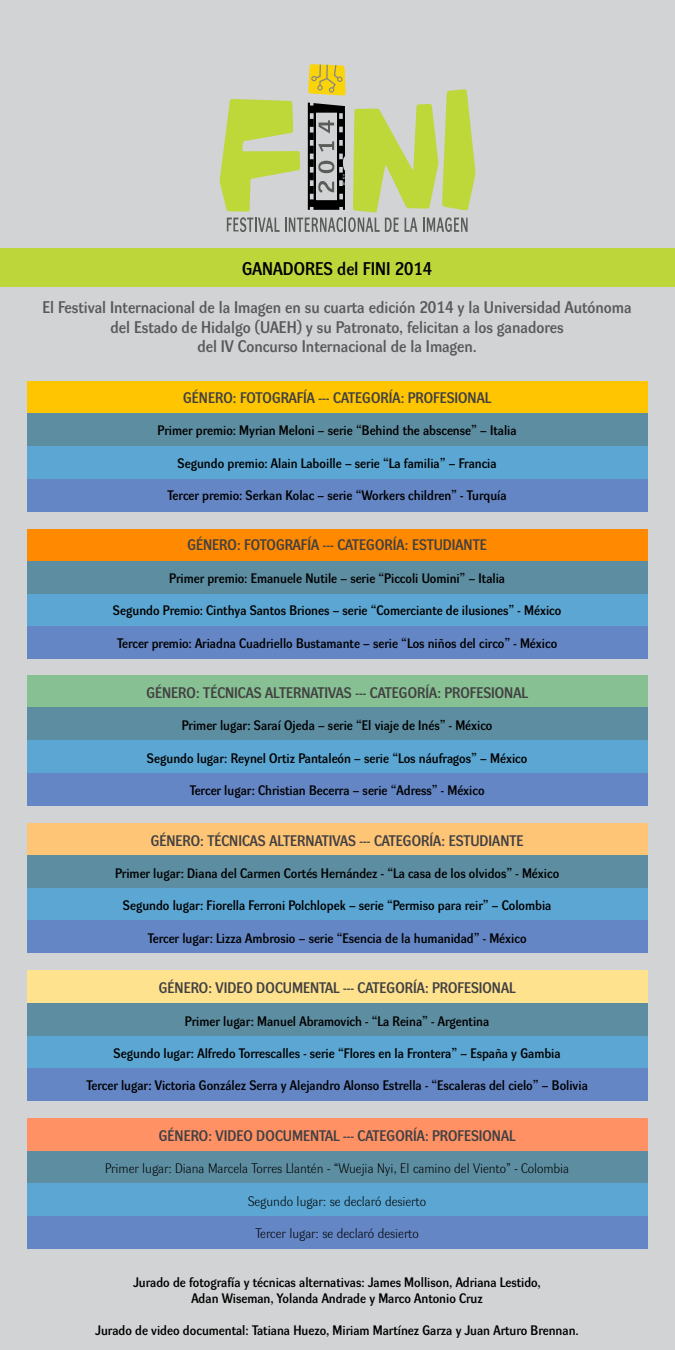
<style>
.page{position:relative;width:675px;height:1350px;background:#d1d3d4}
.page>*{position:absolute;margin:0;border:0;box-sizing:border-box;transform-origin:0 0}
.t1{font:600 18px "Dynamo D Cs";color:#000}
.t2{font:600 16.5px/19.8px "Dynamo L Cs";color:#58595b;text-align:center}
.t3{font:600 15px "Dynamo L Cs";color:#414042}
.t4{font:600 13.5px/16.2px "Dynamo L Cs";color:#000;text-align:center}
.t5{font:300 13.5px "Dynamo L Cs";color:#000}
</style>
<div class="page">
<div style="left:27px;top:381px;width:621px;height:33px;background:#ffc500"></div>
<div style="left:27px;top:529px;width:621px;height:32px;background:#ff8900"></div>
<div style="left:27px;top:675px;width:621px;height:33px;background:#87c093"></div>
<div style="left:27px;top:823px;width:621px;height:32px;background:#ffc576"></div>
<div style="left:27px;top:970px;width:621px;height:33px;background:#ffe28d"></div>
<div style="left:27px;top:1118px;width:621px;height:33px;background:#ff9165"></div>
<div style="left:0;top:248px;width:675px;height:38px;background:#bdd73a"></div>
<div style="left:27px;top:414px;width:621px;height:32px;background:#5c8da1"></div>
<div style="left:27px;top:561px;width:621px;height:33px;background:#5c8da1"></div>
<div style="left:27px;top:708px;width:621px;height:32px;background:#5c8da1"></div>
<div style="left:27px;top:855px;width:621px;height:33px;background:#5c8da1"></div>
<div style="left:27px;top:1003px;width:621px;height:33px;background:#5c8da1"></div>
<div style="left:27px;top:1151px;width:621px;height:33px;background:#5c8da1"></div>
<div style="left:27px;top:446px;width:621px;height:33px;background:#5ba6d2"></div>
<div style="left:27px;top:594px;width:621px;height:33px;background:#5ba6d2"></div>
<div style="left:27px;top:740px;width:621px;height:33px;background:#5ba6d2"></div>
<div style="left:27px;top:888px;width:621px;height:33px;background:#5ba6d2"></div>
<div style="left:27px;top:1036px;width:621px;height:32px;background:#5ba6d2"></div>
<div style="left:27px;top:1184px;width:621px;height:32px;background:#5ba6d2"></div>
<div style="left:27px;top:479px;width:621px;height:33px;background:#6486c4"></div>
<div style="left:27px;top:627px;width:621px;height:32px;background:#6486c4"></div>
<div style="left:27px;top:773px;width:621px;height:33px;background:#6486c4"></div>
<div style="left:27px;top:921px;width:621px;height:32px;background:#6486c4"></div>
<div style="left:27px;top:1068px;width:621px;height:33px;background:#6486c4"></div>
<div style="left:27px;top:1216px;width:621px;height:33px;background:#6486c4"></div>
<svg style="left:220px;top:64px;width:256px;height:167px"></svg>
<hr style="left:314px;top:113px;width:1px;height:88px;background:#000">
<hr style="left:338px;top:112px;width:1px;height:88px;background:#000">
<h1 class="t1" style="left:242px;top:259px;width:191px">GANADORES del FINI 2014</h1>
<p class="t2" style="left:42px;top:297px;width:591px">El Festival Internacional de la Imagen en su cuarta edición 2014 y la Universidad Autónoma del Estado de Hidalgo (UAEH) y su Patronato, felicitan a los ganadores<br>del IV Concurso Internacional de la Imagen.</p>
<p class="t3" style="left:183px;top:389px;width:309px">GÉNERO: FOTOGRAFÍA --- CATEGORÍA: PROFESIONAL</p>
<p class="t4" style="left:158px;top:422px;width:360px">Primer premio: Myrian Meloni – serie “Behind the abscense” – Italia</p>
<p class="t4" style="left:178px;top:455px;width:321px">Segundo premio: Alain Laboille – serie “La familia” – Francia</p>
<p class="t4" style="left:168px;top:487px;width:341px">Tercer premio: Serkan Kolac – serie “Workers children” - Turquía</p>
<p class="t3" style="left:187px;top:537px;width:301px">GÉNERO: FOTOGRAFÍA --- CATEGORÍA: ESTUDIANTE</p>
<p class="t4" style="left:169px;top:570px;width:338px">Primer premio: Emanuele Nutile – serie “Piccoli Uomini” – Italia</p>
<p class="t4" style="left:113px;top:602px;width:450px">Segundo Premio: Cinthya Santos Briones – serie “Comerciante de ilusiones” - México</p>
<p class="t4" style="left:117px;top:635px;width:442px">Tercer premio: Ariadna Cuadriello Bustamante – serie “Los niños del circo” - México</p>
<p class="t3" style="left:147px;top:684px;width:383px">GÉNERO: TÉCNICAS ALTERNATIVAS --- CATEGORÍA: PROFESIONAL</p>
<p class="t4" style="left:182px;top:718px;width:312px">Primer lugar: Saraí Ojeda – serie “El viaje de Inés” - México</p>
<p class="t4" style="left:147px;top:750px;width:382px">Segundo lugar: Reynel Ortiz Pantaleón – serie “Los náufragos” – México</p>
<p class="t4" style="left:190px;top:782px;width:296px">Tercer lugar: Christian Becerra – serie “Adress” - México</p>
<p class="t3" style="left:151px;top:832px;width:374px">GÉNERO: TÉCNICAS ALTERNATIVAS --- CATEGORÍA: ESTUDIANTE</p>
<p class="t4" style="left:115px;top:865px;width:446px">Primer lugar: Diana del Carmen Cortés Hernández - “La casa de los olvidos” - México</p>
<p class="t4" style="left:123px;top:898px;width:430px">Segundo lugar: Fiorella Ferroni Polchlopek – serie “Permiso para reir” – Colombia</p>
<p class="t4" style="left:148px;top:930px;width:380px">Tercer lugar: Lizza Ambrosio – serie “Esencia de la humanidad” - México</p>
<p class="t3" style="left:159px;top:980px;width:358px">GÉNERO: VIDEO DOCUMENTAL --- CATEGORÍA: PROFESIONAL</p>
<p class="t4" style="left:185px;top:1013px;width:306px">Primer lugar: Manuel Abramovich - “La Reina” - Argentina</p>
<p class="t4" style="left:114px;top:1045px;width:449px">Segundo lugar: Alfredo Torrescalles - serie “Flores en la Frontera” – España y Gambia</p>
<p class="t4" style="left:86px;top:1078px;width:503px">Tercer lugar: Victoria González Serra y Alejandro Alonso Estrella - “Escaleras del cielo” – Bolivia</p>
<p class="t3" style="left:159px;top:1127px;width:358px">GÉNERO: VIDEO DOCUMENTAL --- CATEGORÍA: PROFESIONAL</p>
<p class="t5" style="left:105px;top:1161px;width:466px">Primer lugar: Diana Marcela Torres Llantén - “Wuejia Nyi, El camino del Viento” - Colombia</p>
<p class="t5" style="left:248px;top:1194px;width:180px">Segundo lugar: se declaró desierto</p>
<p class="t5" style="left:255px;top:1226px;width:165px">Tercer lugar: se declaró desierto</p>
<p class="t4" style="left:133px;top:1274px;width:409px">Jurado de fotografía y técnicas alternativas: James Mollison, Adriana Lestido,<br>Adan Wiseman, Yolanda Andrade y Marco Antonio Cruz</p>
<p class="t4" style="left:96px;top:1322px;width:485px">Jurado de video documental: Tatiana Huezo, Miriam Martínez Garza y Juan Arturo Brennan.</p>
</div>
